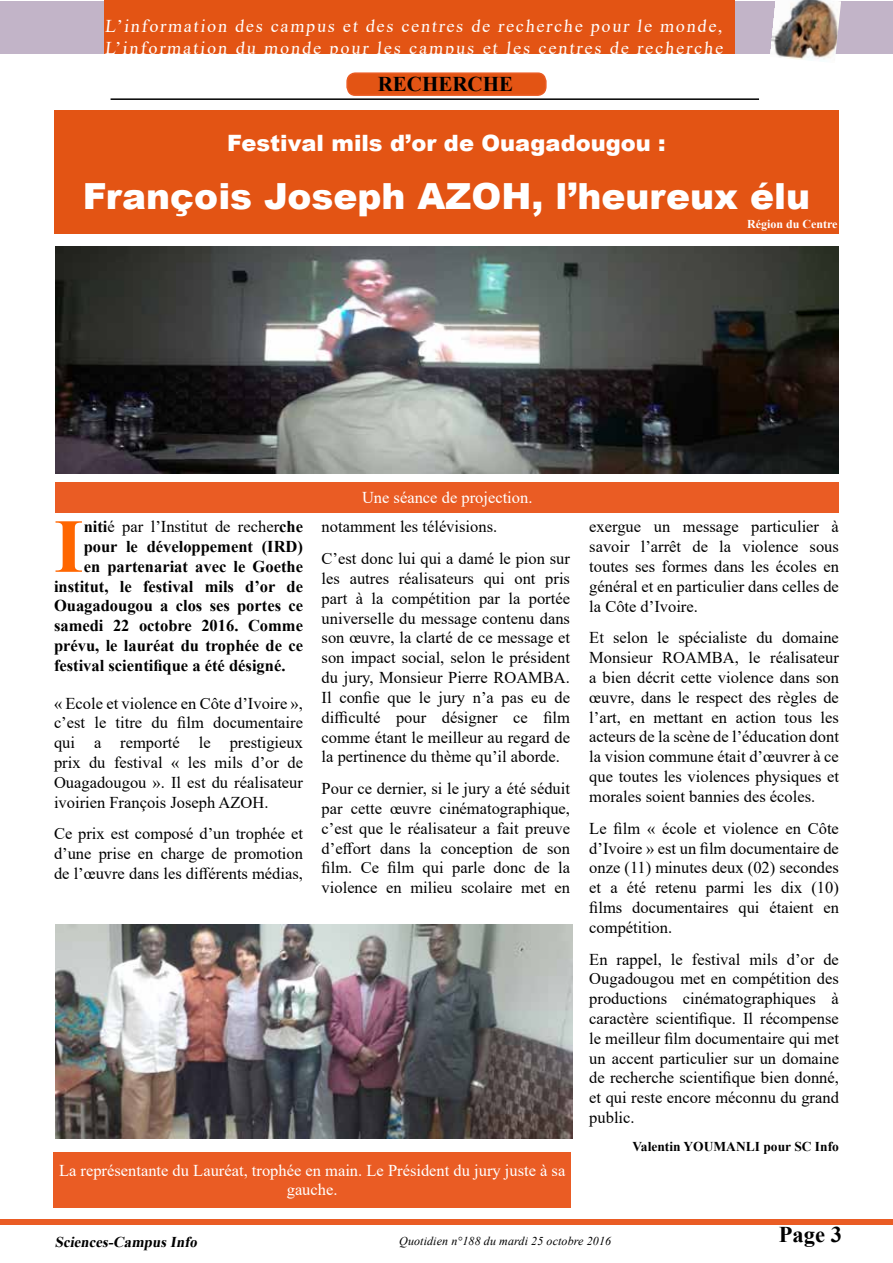
<style>
.page{position:relative;width:893px;height:1263px;background:#fff}
.page>*{position:absolute;margin:0;border:0;box-sizing:border-box;transform-origin:0 0}
.t1{font:700 76.35px "Times New Roman";color:#f60}
.t2{font:900 36px "Arial";color:#fff}
.t3{font:900 22.5px "Arial";color:#fff}
.t4{font:700 22.5px "Times New Roman";color:#000}
.t5{font:700 21px "Times New Roman";color:#000}
.t6{font:18px/21.6px "Times New Roman";letter-spacing:.105em;color:#fff}
.t7{font:16.5px/19.8px "Times New Roman";color:#000;text-align:justify}
.t8{font:700 16.5px "Times New Roman";color:#000}
.t9{font:16.5px/19.8px "Times New Roman";color:#fff;text-align:center}
.t10{font:italic 700 15px "Times New Roman";color:#000}
.t11{font:700 13.5px "Times New Roman";color:#000}
.t12{font:italic 12px "Times New Roman";letter-spacing:.01em;color:#000}
.t13{font:700 12px "Times New Roman";color:#fff}
.s1{font-weight:700}
</style>
<div class="page">
<div style="left:0;top:1219px;width:893px;height:6px;background:#ea5c24"></div>
<hr style="left:111px;top:98px;width:648px;height:2px;background:#000">
<div style="left:0;top:1px;width:893px;height:53px;background:#c2b4c8"></div>
<div style="left:105px;top:0;width:630px;height:54px;background:#e35414"></div>
<img style="left:770px;top:0;width:71px;height:61px">
<div style="left:347px;top:73px;width:199px;height:22px;background:#e35414;border-radius:8px"></div>
<div style="left:346px;top:72px;width:201px;height:24px;border:2px solid #ea5c24;border-radius:8px"></div>
<div style="left:56px;top:482px;width:783px;height:30px;background:#ea5c24"></div>
<div style="left:54px;top:1152px;width:517px;height:56px;background:#ea5c24"></div>
<div style="left:54px;top:110px;width:785px;height:124px;background:#e35414"></div>
<img style="left:56px;top:247px;width:783px;height:226px">
<img style="left:56px;top:924px;width:517px;height:214px">
<p class="t6" style="left:105px;top:15px;width:622px">L’information des campus et des centres de recherche pour le monde,<br>L’information du monde pour les campus et les centres de recherche</p>
<p class="t5" style="left:378px;top:69px;width:137px">RECHERCHE</p>
<h3 class="t3" style="left:227px;top:126px;width:440px">Festival mils d’or de Ouagadougou :</h3>
<h2 class="t2" style="left:83px;top:170px;width:729px">François Joseph AZOH, l’heureux élu</h2>
<p class="t13" style="left:747px;top:216px;width:92px">Région du Centre</p>
<h1 class="t1" style="left:54px;top:491px;width:31px">I</h1>
<p class="t7" style="left:84px;top:516px;width:221px"><span class="s1">niti</span>é par l’Institut de recher<span class="s1">che</span></p>
<p class="t8" style="left:84px;top:535px;width:221px">pour le développement (IRD)</p>
<p class="t8" style="left:84px;top:554px;width:221px">en partenariat avec le Goethe</p>
<p class="t8" style="left:54px;top:574px;width:250px">institut, le festival mils d’or de</p>
<p class="t8" style="left:54px;top:594px;width:250px">Ouagadougou a clos ses portes ce</p>
<p class="t8" style="left:54px;top:614px;width:251px">samedi 22 octobre 2016. Comme</p>
<p class="t8" style="left:54px;top:634px;width:250px">prévu, le lauréat du trophée de ce</p>
<p class="t8" style="left:54px;top:653px;width:233px">festival scientifique a été désigné.</p>
<p class="t7" style="left:54px;top:693px;width:251px">« Ecole et violence en Côte d’Ivoire », c’est le titre du film documentaire qui a remporté le prestigieux prix du festival « les mils d’or de Ouagadougou ». Il est du réalisateur ivoirien François Joseph AZOH.</p>
<p class="t7" style="left:54px;top:823px;width:251px">Ce prix est composé d’un trophée et d’une prise en charge de promotion de l’œuvre dans les différents médias,</p>
<p class="t9" style="left:362px;top:487px;width:172px">Une séance de projection.</p>
<p class="t7" style="left:322px;top:510px;width:250px;line-height:31.8px">notamment les télévisions.<br>C’est donc lui qui a damé le pion sur</p>
<p class="t7" style="left:322px;top:568px;width:250px">les autres réalisateurs qui ont pris part à la compétition par la portée universelle du message contenu dans son œuvre, la clarté de ce message et son impact social, selon le président du jury, Monsieur Pierre ROAMBA.<br>Il confie que le jury n’a pas eu de difficulté pour désigner ce film comme étant le meilleur au regard de la pertinence du thème qu’il aborde.</p>
<p class="t7" style="left:322px;top:778px;width:250px">Pour ce dernier, si le jury a été séduit par cette œuvre cinématographique, c’est que le réalisateur a fait preuve d’effort dans la conception de son film. Ce film qui parle donc de la violence en milieu scolaire met en</p>
<p class="t9" style="left:59px;top:1159px;width:508px">La représentante du Lauréat, trophée en main. Le Président du jury juste à sa gauche.</p>
<p class="t7" style="left:589px;top:516px;width:251px">exergue un message particulier à savoir l’arrêt de la violence sous toutes ses formes dans les écoles en général et en particulier dans celles de la Côte d’Ivoire.</p>
<p class="t7" style="left:589px;top:627px;width:251px">Et selon le spécialiste du domaine Monsieur ROAMBA, le réalisateur a bien décrit cette violence dans son œuvre, dans le respect des règles de l’art, en mettant en action tous les acteurs de la scène de l’éducation dont la vision commune était d’œuvrer à ce que toutes les violences physiques et morales soient bannies des écoles.</p>
<p class="t7" style="left:589px;top:818px;width:251px">Le film « école et violence en Côte d’Ivoire » est un film documentaire de onze (11) minutes deux (02) secondes et a été retenu parmi les dix (10) films documentaires qui étaient en compétition.</p>
<p class="t7" style="left:589px;top:948px;width:251px">En rappel, le festival mils d’or de Ougadougou met en compétition des productions cinématographiques à caractère scientifique. Il récompense le meilleur film documentaire qui met un accent particulier sur un domaine de recherche scientifique bien donné, et qui reste encore méconnu du grand public.</p>
<p class="t11" style="left:632px;top:1137px;width:208px">Valentin YOUMANLI pour SC Info</p>
<p class="t10" style="left:55px;top:1231px;width:147px">Sciences-CampusInfo</p>
<p class="t12" style="left:399px;top:1232px;width:213px">Quotidien n°188 du mardi 25 octobre 2016</p>
<h3 class="t4" style="left:779px;top:1218px;width:65px">Page 3</h3>
</div>
